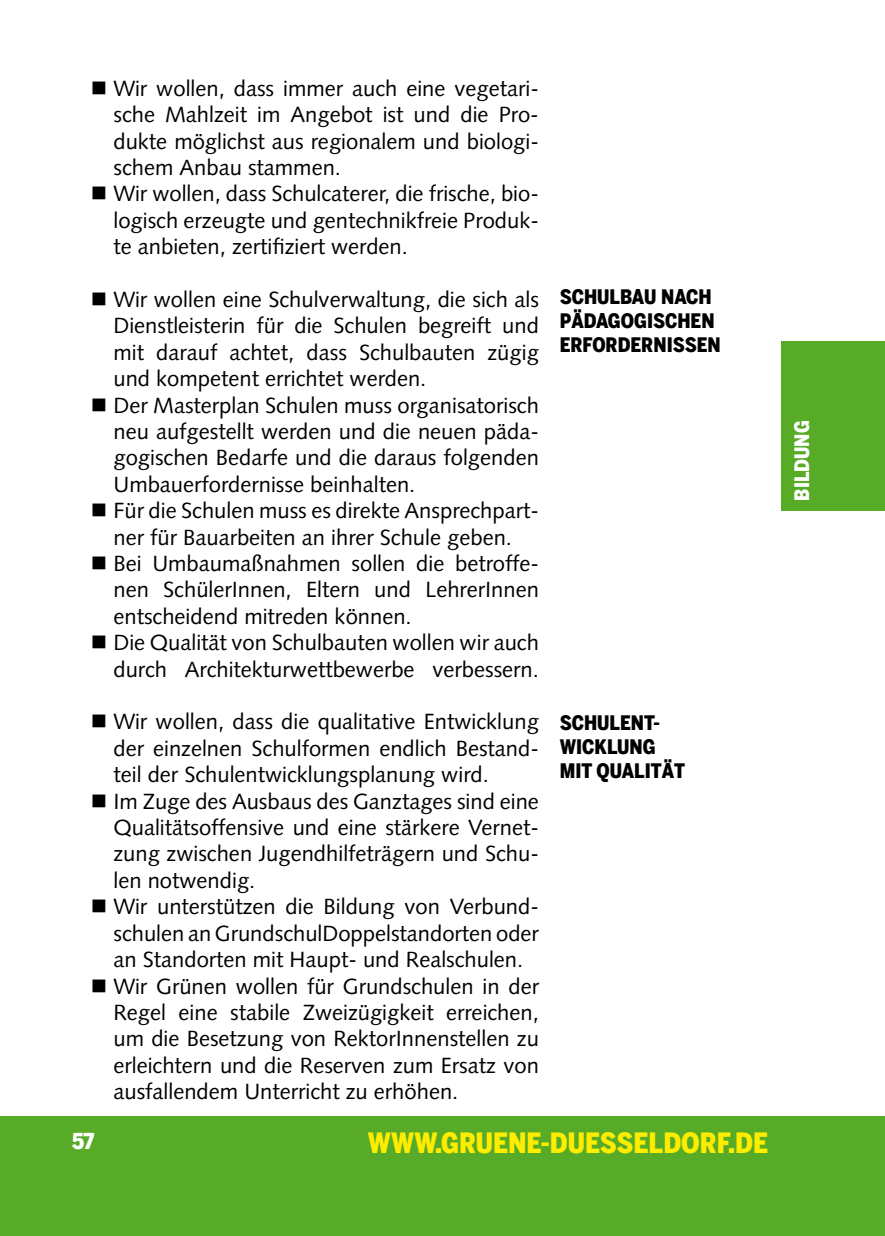
<style>
.page{position:relative;width:885px;height:1236px;background:#fff}
.page>*{position:absolute;margin:0;border:0;box-sizing:border-box;transform-origin:0 0}
.t1{font:900 28px "Benton Sans Cond";color:#ffed00}
.t2{font:22px/26.4px "Syntax";color:#000}
.t3{font:900 22px "Benton Sans Cond";color:#fff}
.t4{font:900 20px/24px "Benton Sans Cond";color:#000}
.t5{font:900 20px "Benton Sans Cond";color:#fff}
</style>
<div class="page">
<div style="left:0;top:1117px;width:884px;height:119px;background:#58ab27"></div>
<div style="left:780px;top:341px;width:104px;height:170px;background:#58ab27"></div>
<p class="t2" style="left:113px;top:75px;width:427px">Wir wollen, dass immer auch eine vegetari&shy;sche Mahlzeit im Angebot ist und die Pro&shy;dukte möglichst aus regionalem und biologi&shy;schem Anbau stammen.<br>Wir wollen, dass Schulcaterer, die frische, bio&shy;logisch erzeugte und gentechnikfreie Produk&shy;te anbieten, zertifiziert werden.</p>
<p class="t2" style="left:113px;top:286px;width:427px">Wir wollen eine Schulverwaltung, die sich als Dienstleisterin für die Schulen begreift und mit darauf achtet, dass Schulbauten zügig und kompetent errichtet werden.<br>Der Masterplan Schulen muss organisatorisch neu aufgestellt werden und die neuen päda&shy;gogischen Bedarfe und die daraus folgenden U mbauerfordernisse beinhalten.<br>Für die Schulen muss es direkte Ansprechpart&shy;ner für Bauarbeiten an ihrer Schule geben.<br>Bei U mbaumaßnahmen sollen die betroffe&shy;nen SchülerI nnen, Eltern und LehrerI nnen entscheidend mitreden können.<br>Die Qualität von Schulbauten wollen wir auch durch Architekturwettbewerbe verbessern.</p>
<p class="t2" style="left:113px;top:709px;width:427px">Wir wollen, dass die qualitative Entwicklung der einzelnen Schulformen endlich Bestand&shy;teil der Schulentwicklungsplanung wird.<br>I m Zuge des Ausbaus des Ganztages sind eine Qualitätsoffensive und eine stärkere Vernet&shy;zung zwischen Jugendhilfeträgern und Schu&shy;len notwendig.<br>Wir unterstützen die Bildung von Verbund&shy;schulen an GrundschulDoppelstandorten oder an Standorten mit Haupt- und Realschulen.<br>Wir Grünen wollen für Grundschulen in der Regel eine stabile Zweizügigkeit erreichen, um die Besetzung von RektorI nnenstellen zu erleichtern und die Reserven zum Ersatz von ausfallendem U nterricht zu erhöhen.</p>
<p class="t4" style="left:559px;top:285px;width:163px">SCHULBAU NACH<br>PÄDAGOGISCHEN<br>ERFORDERNISSEN</p>
<p class="t4" style="left:559px;top:711px;width:101px">SCHULENT-<br>WICKLUNG<br>MIT</p>
<p class="t4" style="left:596px;top:759px;width:59px">QUALITÄT</p>
<p class="t3" style="left:72px;top:1128px;width:24px">57</p>
<p class="t1" style="left:368px;top:1126px;width:401px">WWW.GRUENE-DUESSELDORF.DE</p>
<p class="t5" style="left:789px;top:501px;width:80px;rotate:-90deg">BILDUNG</p>
</div>
